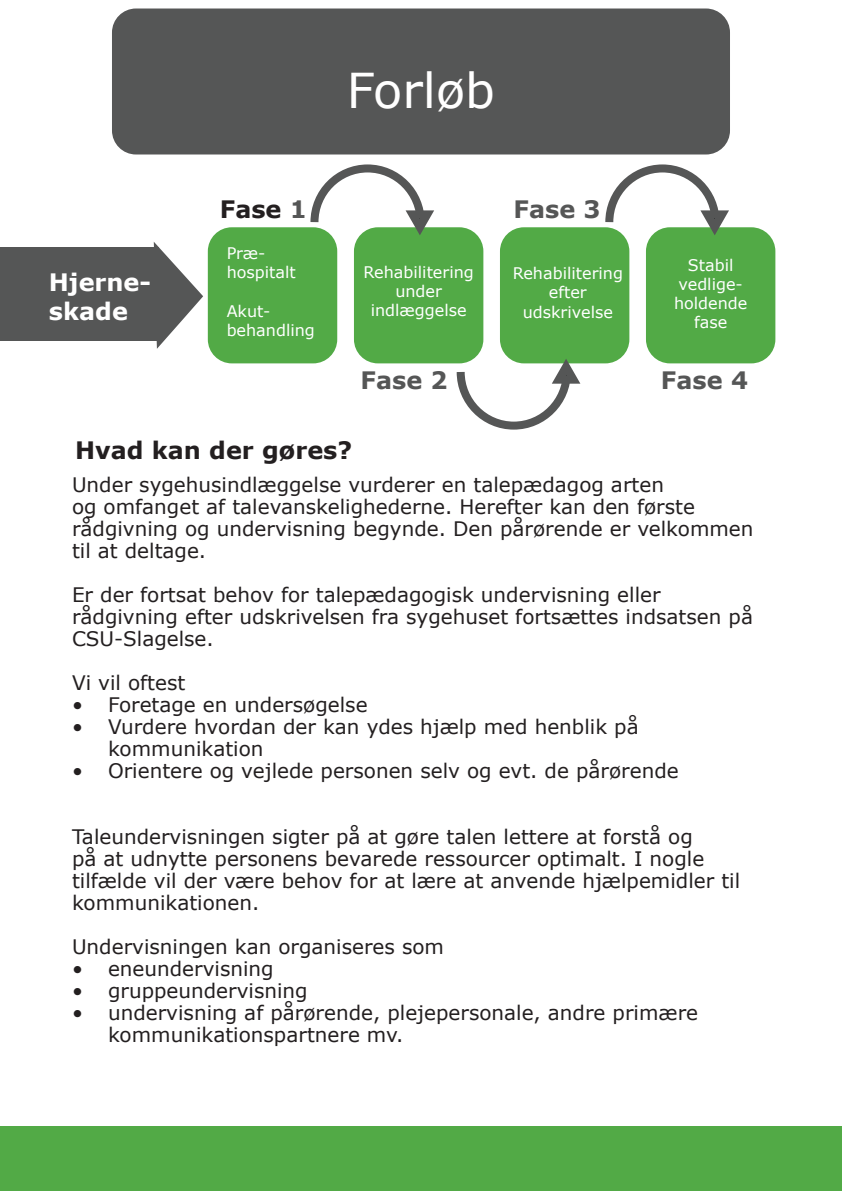
<style>
.page{position:relative;width:842px;height:1191px;background:#fff}
.page>*{position:absolute;margin:0;border:0;box-sizing:border-box;transform-origin:0 0}
.t1{font:48px "Verdana";color:#fff}
.t2{font:700 24px "Verdana";color:#231f20}
.t3{font:700 24px "Verdana";color:#555656}
.t4{font:700 24px/28.8px "Verdana";color:#fff}
.t5{font:20px/22px "Verdana";color:#231f20}
.t6{font:16px "Verdana";color:#fff}
.s1{color:#555656}
</style>
<div class="page">
<div style="left:112px;top:9px;width:618px;height:145px;background:#555656;border-radius:24px"></div>
<div style="left:646px;top:227px;width:129px;height:136px;background:#52aa46;border-radius:24px"></div>
<div style="left:500px;top:227px;width:129px;height:136px;background:#52aa46;border-radius:24px"></div>
<div style="left:354px;top:227px;width:129px;height:136px;background:#52aa46;border-radius:24px"></div>
<div style="left:0;top:247px;width:159px;height:94px;background:#555656"></div>
<div style="left:208px;top:227px;width:129px;height:136px;background:#52aa46;border-radius:24px"></div>
<svg style="left:306px;top:164px;width:135px;height:79px"></svg>
<svg style="left:453px;top:351px;width:134px;height:79px"></svg>
<svg style="left:601px;top:164px;width:135px;height:79px"></svg>
<svg style="left:153px;top:242px;width:56px;height:107px"></svg>
<div style="left:0;top:1126px;width:842px;height:65px;background:#52aa46"></div>
<p class="t1" style="left:347px;top:57px;width:150px">Forløb</p>
<p class="t4" style="left:49px;top:267px;width:104px">Hjerne&shy;skade</p>
<p class="t2" style="left:220px;top:193px;width:89px">Fase <span class="s1">1</span></p>
<p class="t6" style="left:227px;top:242px;width:40px">Præ-</p>
<p class="t6" style="left:227px;top:261px;width:71px">hospitalt</p>
<p class="t6" style="left:227px;top:300px;width:45px">Akut-</p>
<p class="t6" style="left:227px;top:319px;width:90px">behandling</p>
<p class="t6" style="left:363px;top:261px;width:112px">Rehabilitering</p>
<p class="t6" style="left:395px;top:280px;width:48px">under</p>
<p class="t6" style="left:371px;top:300px;width:97px">indlæggelse</p>
<p class="t3" style="left:360px;top:363px;width:89px">Fase 2</p>
<p class="t2" style="left:75px;top:433px;width:279px">Hvad kan der gøres?</p>
<p class="t3" style="left:514px;top:192px;width:89px">Fase 3</p>
<p class="t6" style="left:513px;top:262px;width:112px">Rehabilitering</p>
<p class="t6" style="left:549px;top:281px;width:39px">efter</p>
<p class="t6" style="left:523px;top:301px;width:92px">udskrivelse</p>
<p class="t6" style="left:688px;top:254px;width:47px">Stabil</p>
<p class="t6" style="left:678px;top:273px;width:66px">vedlige-</p>
<p class="t6" style="left:674px;top:292px;width:75px">holdende</p>
<p class="t6" style="left:694px;top:311px;width:35px">fase</p>
<p class="t3" style="left:661px;top:363px;width:89px">Fase 4</p>
<p class="t5" style="left:72px;top:473px;width:683px">Under sygehusindlæggelse vurderer en talepædagog arten<br>og omfanget af talevanskelighederne. Herefter kan den første rådgivning og undervisning begynde. Den pårørende er velkommen til at deltage.</p>
<p class="t5" style="left:72px;top:583px;width:682px">Er der fortsat behov for talepædagogisk undervisning eller rådgivning efter udskrivelsen fra sygehuset fortsættes indsatsen på<br>CSU-Slagelse.</p>
<p class="t5" style="left:72px;top:671px;width:115px">Vi vil oftest</p>
<p class="t5" style="left:72px;top:693px;width:297px">• Foretage en undersøgelse</p>
<p class="t5" style="left:108px;top:715px;width:532px;text-indent:-36px">• Vurdere hvordan der kan ydes hjælp med henblik på kommunikation</p>
<p class="t5" style="left:72px;top:759px;width:608px">• Orientere og vejlede personen selv og evt. de pårørende</p>
<p class="t5" style="left:72px;top:825px;width:670px">Taleundervisningen sigter på at gøre talen lettere at forstå og<br>på at udnytte personens bevarede ressourcer optimalt. I nogle tilfælde vil der være behov for at lære at anvende hjælpemidler til kommunikationen.</p>
<p class="t5" style="left:72px;top:935px;width:373px">Undervisningen kan organiseres som</p>
<p class="t5" style="left:72px;top:957px;width:203px">• eneundervisning</p>
<p class="t5" style="left:72px;top:979px;width:237px">• gruppeundervisning</p>
<p class="t5" style="left:108px;top:1001px;width:592px;text-indent:-36px">• undervisning af pårørende, plejepersonale, andre primære kommunikationspartnere mv.</p>
</div>
